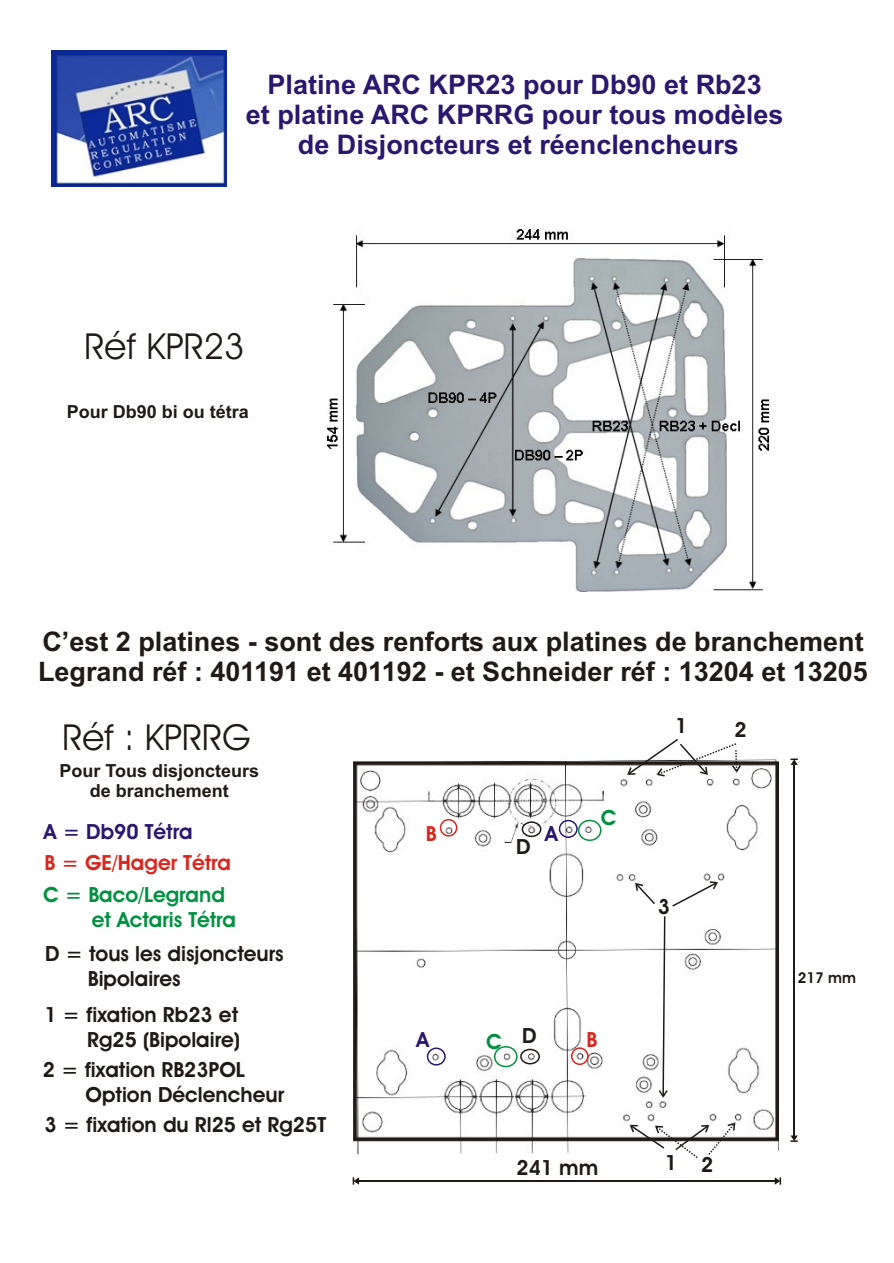
<style>
.page{position:relative;width:894px;height:1263px;background:#fff}
.page>*{position:absolute;margin:0;border:0;box-sizing:border-box;transform-origin:0 0}
.t1{font:36px "Avant Garde Bk BT";color:#1f1a17}
.t2{font:700 27px/30.2px "Arial";color:#1f1a17}
.t3{font:700 27px/30.2px "Arial";color:#291770;text-align:center}
.t4{font:700 21px/25px "Avant Garde Bk BT";color:#1f1a17}
.t5{font:700 21px/25px "Avant Garde Bk BT";color:#009140}
.t6{font:700 21px "Avant Garde Bk BT";color:#d9261c}
.t7{font:700 21px "Avant Garde Bk BT";color:#291770}
.t8{font:700 18px/20.1px "Arial";color:#1f1a17;text-align:center}
.t9{font:700 15px "Avant Garde Bk BT";color:#1f1a17}
</style>
<div class="page">
<img style="left:353px;top:759px;width:426px;height:396px">
<img style="left:327px;top:229px;width:443px;height:362px">
<img style="left:52px;top:50px;width:175px;height:137px">
<div style="left:440px;top:819px;width:17px;height:18px;border:2px solid #d9261c;border-radius:50%"></div>
<div style="left:571px;top:1047px;width:18px;height:18px;border:2px solid #d9261c;border-radius:50%"></div>
<div style="left:559px;top:820px;width:19px;height:18px;border:2px solid #291770;border-radius:50%"></div>
<div style="left:427px;top:1048px;width:19px;height:18px;border:2px solid #291770;border-radius:50%"></div>
<div style="left:494px;top:1046px;width:24px;height:21px;border:2px solid #009140;border-radius:50%"></div>
<div style="left:578px;top:820px;width:24px;height:21px;border:2px solid #009140;border-radius:50%"></div>
<div style="left:522px;top:821px;width:19px;height:16px;border:2px solid #1f1a17;border-radius:50%"></div>
<div style="left:520px;top:1049px;width:20px;height:15px;border:2px solid #1f1a17;border-radius:50%"></div>
<svg style="left:627px;top:739px;width:114px;height:38px"></svg>
<svg style="left:630px;top:1122px;width:105px;height:36px"></svg>
<svg style="left:635px;top:883px;width:20px;height:21px"></svg>
<svg style="left:672px;top:881px;width:46px;height:26px"></svg>
<svg style="left:659px;top:916px;width:9px;height:182px"></svg>
<svg style="left:353px;top:1177px;width:6px;height:8px"></svg>
<hr style="left:359px;top:1180px;width:416px;height:2px;background:#1f1a17">
<svg style="left:775px;top:1177px;width:6px;height:8px"></svg>
<svg style="left:791px;top:759px;width:7px;height:6px"></svg>
<hr style="left:793px;top:765px;width:2px;height:371px;background:#1f1a17">
<svg style="left:791px;top:1136px;width:7px;height:6px"></svg>
<p class="t3" style="left:246px;top:72px;width:539px">Platine ARC KPR23 pour Db90 et Rb23<br>et platine ARC KPRRG pour tous modèles de Disjoncteurs et réenclencheurs</p>
<h1 class="t1" style="left:85px;top:331px;width:162px">Réf KPR23</h1>
<p class="t8" style="left:67px;top:403px;width:184px">Pour Db90 bi ou tétra</p>
<p class="t2" style="left:38px;top:629px;width:831px">C’est 2 platines - sont des renforts aux platines de branchement<br>Legrand réf : 401191 et 401192 - et Schneider réf : 13204 et 13205</p>
<h1 class="t1" style="left:62px;top:723px;width:190px">Réf : KPRRG</h1>
<p class="t4" style="left:675px;top:715px;width:14px">1</p>
<p class="t4" style="left:735px;top:719px;width:14px">2</p>
<p class="t8" style="left:60px;top:762px;width:201px">Pour Tous disjoncteurs de branchement</p>
<p class="t7" style="left:44px;top:823px;width:150px">A = Db90 Tétra</p>
<p class="t6" style="left:44px;top:854px;width:188px">B = GE/Hager Tétra</p>
<p class="t5" style="left:92px;top:884px;width:146px;text-indent:-49px">C = Baco/Legrand et Actaris Tétra</p>
<p class="t4" style="left:88px;top:943px;width:197px;text-indent:-43px">D = tous les disjoncteurs<br>Bipolaires</p>
<p class="t4" style="left:44px;top:1004px;width:197px;text-align:right">1 = fixation Rb23 et<br>Rg25 (Bipolaire)</p>
<p class="t4" style="left:86px;top:1059px;width:200px;text-indent:-43px">2 = fixation RB23POL<br>Option Déclencheur</p>
<p class="t4" style="left:44px;top:1114px;width:283px">3 = fixation du Rl25 et Rg25T</p>
<p class="t6" style="left:426px;top:825px;width:12px">B</p>
<p class="t7" style="left:417px;top:1031px;width:14px">A</p>
<p class="t4" style="left:516px;top:836px;width:16px">D</p>
<p class="t7" style="left:545px;top:825px;width:14px">A</p>
<p class="t5" style="left:601px;top:807px;width:17px">C</p>
<p class="t4" style="left:658px;top:896px;width:14px">3</p>
<p class="t5" style="left:486px;top:1031px;width:17px">C</p>
<p class="t4" style="left:522px;top:1025px;width:16px">D</p>
<p class="t6" style="left:586px;top:1031px;width:12px">B</p>
<p class="t4" style="left:516px;top:1157px;width:83px">241 mm</p>
<p class="t4" style="left:665px;top:1152px;width:14px">1</p>
<p class="t4" style="left:701px;top:1154px;width:14px">2</p>
<p class="t9" style="left:798px;top:971px;width:60px">217 mm</p>
</div>
